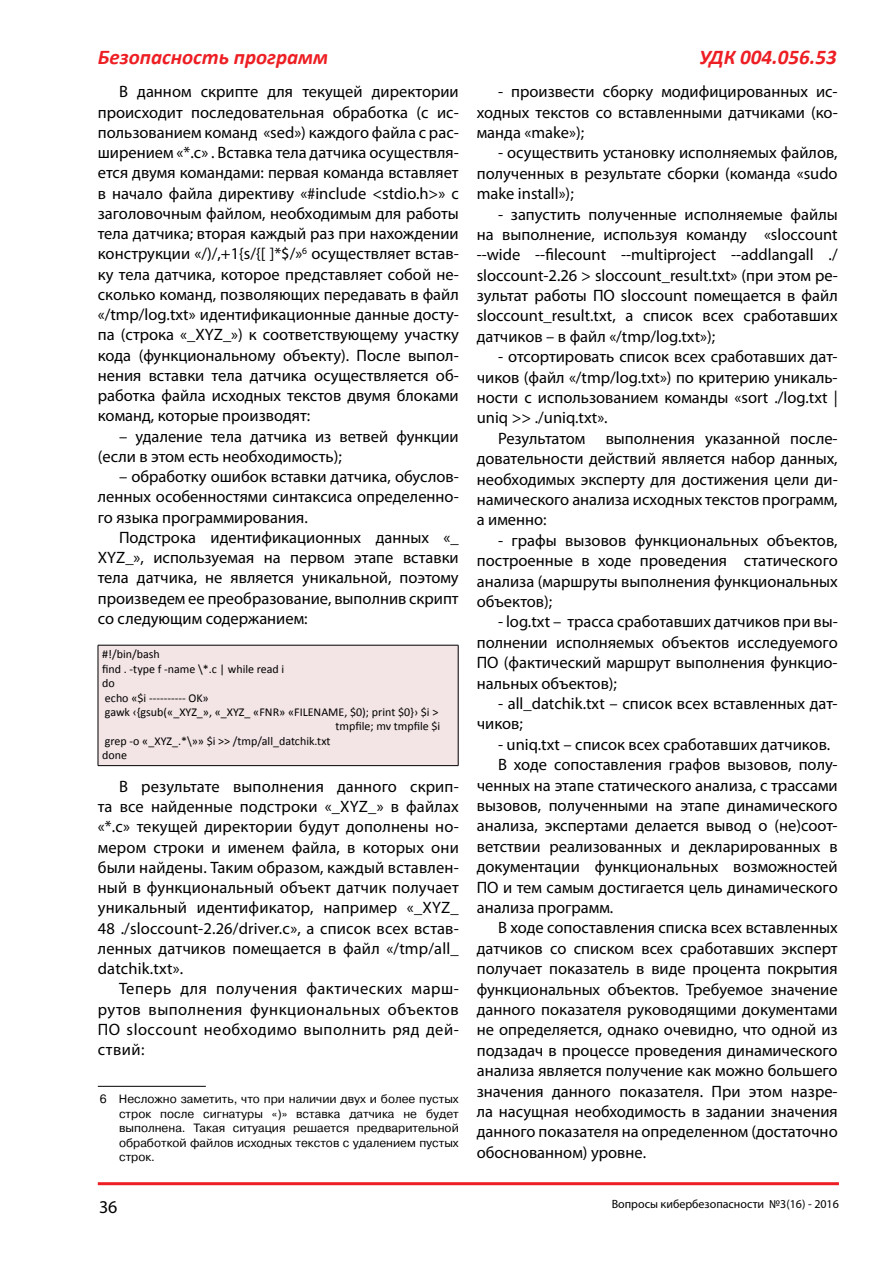
<style>
.page{position:relative;width:893px;height:1263px;background:#fff}
.page>*{position:absolute;margin:0;border:0;box-sizing:border-box;transform-origin:0 0}
.t1{font:italic 700 21px "Calibri";color:#ed1f24}
.t2{font:18px "Myriad Pro";color:#000}
.t3{font:16.5px/20.2px "Myriad Pro";color:#000;text-align:justify}
.t4{font:12px/14.4px "Pragmatica C";color:#000;text-align:justify}
.t5{font:12px "Calibri";color:#000}
.t6{font:12px "Myriad Pro";color:#000}
</style>
<div class="page">
<hr style="left:98px;top:1182px;width:741px;height:3px;background:#ed1f24">
<div style="left:98px;top:645px;width:360px;height:121px;background:#f3e4e5"></div>
<hr style="left:98px;top:645px;width:360px;height:1px;background:#000">
<hr style="left:98px;top:645px;width:1px;height:120px;background:#000">
<hr style="left:458px;top:645px;width:1px;height:120px;background:#000">
<hr style="left:98px;top:765px;width:360px;height:1px;background:#000">
<hr style="left:98px;top:1086px;width:108px;height:1px;background:#000">
<p class="t1" style="left:98px;top:43px;width:232px">Безопасность программ</p>
<p class="t1" style="left:700px;top:43px;width:139px">УДК 004.056.53</p>
<p class="t3" style="left:98px;top:81px;width:362px;text-indent:21px">В данном скрипте для текущей директории происходит последовательная обработка (с ис&shy;пользованием команд «sed») каждого файла с рас&shy;ширением «*.c» . Вставка тела датчика осуществля&shy;ется двумя командами: первая команда вставляет в начало файла директиву «#include &lt;stdio.h&gt;» с заголовочным файлом, необходимым для работы тела датчика; вторая каждый раз при нахождении конструкции «/)/,+1{s/{[ ]*$/»<sup>6</sup> осуществляет встав&shy;ку тела датчика, которое представляет собой не&shy;сколько команд, позволяющих передавать в файл «/tmp/log.txt» идентификационные данные досту&shy;па (строка «_XYZ_») к соответствующему участку кода (функциональному объекту). После выпол&shy;нения вставки тела датчика осуществляется об&shy;работка файла исходных текстов двумя блоками команд, которые производят:</p>
<p class="t3" style="left:98px;top:426px;width:362px;text-indent:21px">– удаление тела датчика из ветвей функции (если в этом есть необходимость);</p>
<p class="t3" style="left:98px;top:466px;width:362px;text-indent:21px">– обработку ошибок вставки датчика, обуслов&shy;ленных особенностями синтаксиса определенно&shy;го языка программирования.</p>
<p class="t3" style="left:98px;top:527px;width:362px;text-indent:21px">Подстрока идентификационных данных «_ XYZ_», используемая на первом этапе вставки тела датчика, не является уникальной, поэтому произведем ее преобразование, выполнив скрипт со следующим содержанием:</p>
<p class="t5" style="left:102px;top:647px;width:59px">#!/bin/bash</p>
<p class="t5" style="left:102px;top:661px;width:184px">find . -type f -name \*.c | while read i</p>
<p class="t5" style="left:102px;top:676px;width:14px">do</p>
<p class="t5" style="left:105px;top:690px;width:105px">echo «$i ---------- OK»</p>
<p class="t5" style="left:105px;top:704px;width:335px">gawk ‹{gsub(«_XYZ_», «_XYZ_ «FNR» «FILENAME, $0); print $0}› $i &gt;</p>
<p class="t5" style="left:335px;top:719px;width:106px">tmpfile; mv tmpfile $i</p>
<p class="t5" style="left:105px;top:733px;width:227px">grep -o «_XYZ_.*\»» $i &gt;&gt; /tmp/all_datchik.txt</p>
<p class="t5" style="left:102px;top:748px;width:26px">done</p>
<p class="t3" style="left:98px;top:776px;width:362px;text-indent:21px">В результате выполнения данного скрип&shy;та все найденные подстроки «_XYZ_» в файлах «*.c» текущей директории будут дополнены но&shy;мером строки и именем файла, в которых они были найдены. Таким образом, каждый вставлен&shy;ный в функциональный объект датчик получает уникальный идентификатор, например «_XYZ_ 48 ./sloccount-2.26/driver.c», а список всех встав&shy;ленных датчиков помещается в файл «/tmp/all_ datchik.txt».</p>
<p class="t3" style="left:98px;top:978px;width:362px;text-indent:21px">Теперь для получения фактических марш&shy;рутов выполнения функциональных объектов ПО sloccount необходимо выполнить ряд дей&shy;ствий:</p>
<p class="t4" style="left:119px;top:1092px;width:341px;text-indent:-19px">6 Несложно заметить, что при наличии двух и более пустых строк после сигнатуры «)» вставка датчика не будет выполнена. Такая ситуация решается предварительной обработкой файлов исходных текстов с удалением пустых строк.</p>
<p class="t2" style="left:99px;top:1195px;width:20px">36</p>
<p class="t3" style="left:477px;top:81px;width:362px;text-indent:21px">- произвести сборку модифицированных ис&shy;ходных текстов со вставленными датчиками (ко&shy;манда «make»);</p>
<p class="t3" style="left:477px;top:142px;width:362px;text-indent:21px">- осуществить установку исполняемых файлов, полученных в результате сборки (команда «sudo make install»);</p>
<p class="t3" style="left:477px;top:203px;width:362px;text-indent:21px">- запустить полученные исполняемые файлы на выполнение, используя команду «sloccount --wide --filecount --multiproject --addlangall ./ sloccount-2.26 &gt; sloccount_result.txt» (при этом ре&shy;зультат работы ПО sloccount помещается в файл sloccount_result.txt, а список всех сработавших датчиков – в файл «/tmp/log.txt»);</p>
<p class="t3" style="left:477px;top:346px;width:362px;text-indent:21px">- отсортировать список всех сработавших дат&shy;чиков (файл «/tmp/log.txt») по критерию уникаль&shy;ности с использованием команды «sort ./log.txt | uniq &gt;&gt; ./uniq.txt».</p>
<p class="t3" style="left:477px;top:428px;width:362px;text-indent:21px">Результатом выполнения указанной после&shy;довательности действий является набор данных, необходимых эксперту для достижения цели ди&shy;намического анализа исходных текстов программ, а именно:</p>
<p class="t3" style="left:477px;top:530px;width:362px;text-indent:21px">- графы вызовов функциональных объектов, построенные в ходе проведения статического анализа (маршруты выполнения функциональных объектов);</p>
<p class="t3" style="left:477px;top:611px;width:362px;text-indent:21px">- log.txt – трасса сработавших датчиков при вы&shy;полнении исполняемых объектов исследуемого ПО (фактический маршрут выполнения функцио&shy;нальных объектов);</p>
<p class="t3" style="left:477px;top:693px;width:362px;text-indent:21px">- all_datchik.txt – список всех вставленных дат&shy;чиков;</p>
<p class="t3" style="left:498px;top:734px;width:334px">- uniq.txt – список всех сработавших датчиков.</p>
<p class="t3" style="left:498px;top:754px;width:341px">В ходе сопоставления графов вызовов, полу-</p>
<p class="t3" style="left:477px;top:775px;width:362px">ченных на этапе статического анализа, с трассами</p>
<p class="t3" style="left:477px;top:795px;width:362px">вызовов, полученными на этапе динамического</p>
<p class="t3" style="left:477px;top:815px;width:362px">анализа, экспертами делается вывод о (не)соот-</p>
<p class="t3" style="left:477px;top:836px;width:362px">ветствии реализованных и декларированных в</p>
<p class="t3" style="left:477px;top:856px;width:362px">документации функциональных возможностей</p>
<p class="t3" style="left:477px;top:877px;width:362px">ПО и тем самым достигается цель динамического</p>
<p class="t3" style="left:477px;top:897px;width:138px">анализа программ.</p>
<p class="t3" style="left:498px;top:917px;width:341px">В ходе сопоставления списка всех вставленных</p>
<p class="t3" style="left:477px;top:938px;width:362px">датчиков со списком всех сработавших эксперт</p>
<p class="t3" style="left:477px;top:958px;width:362px">получает показатель в виде процента покрытия</p>
<p class="t3" style="left:477px;top:979px;width:362px">функциональных объектов. Требуемое значение</p>
<p class="t3" style="left:477px;top:999px;width:362px">данного показателя руководящими документами</p>
<p class="t3" style="left:477px;top:1019px;width:362px">не определяется, однако очевидно, что одной из</p>
<p class="t3" style="left:477px;top:1040px;width:362px">подзадач в процессе проведения динамического</p>
<p class="t3" style="left:477px;top:1060px;width:362px">анализа является получение как можно большего</p>
<p class="t3" style="left:477px;top:1081px;width:362px">значения данного показателя. При этом назре-</p>
<p class="t3" style="left:477px;top:1101px;width:362px">ла насущная необходимость в задании значения</p>
<p class="t3" style="left:477px;top:1121px;width:362px">данного показателя на определенном (достаточно</p>
<p class="t3" style="left:477px;top:1142px;width:171px">обоснованном) уровне.</p>
<p class="t6" style="left:612px;top:1197px;width:229px">Вопросы кибербезопасности №3(16) - 2016</p>
</div>
